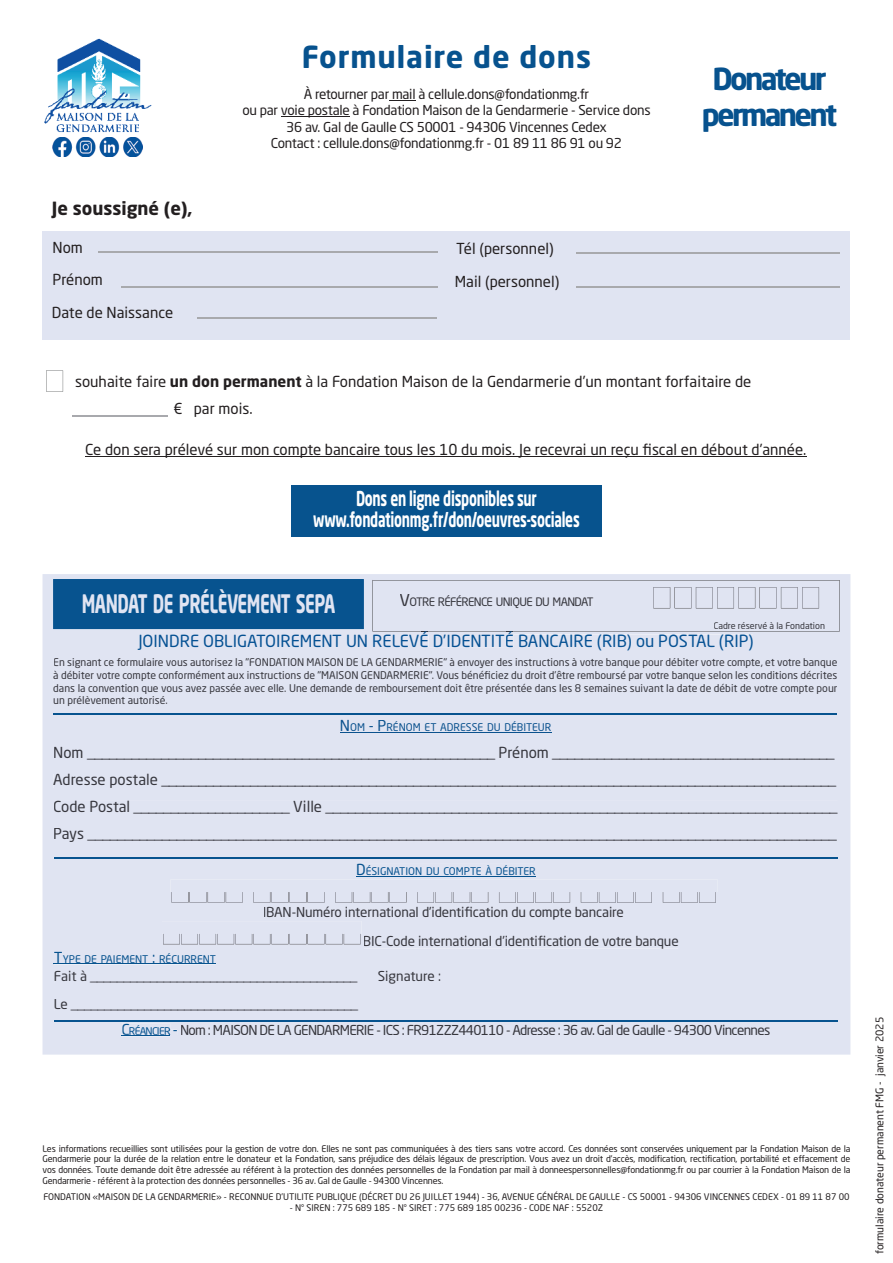
<style>
.page{position:relative;width:893px;height:1263px;background:#fff}
.page>*{position:absolute;margin:0;border:0;box-sizing:border-box;transform-origin:0 0}
.t1{font:700 30px/36px "Neo Sans W1 G";letter-spacing:-.09em;color:#07528e;text-align:center}
.t2{font:700 30px "Neo Sans W1 G";letter-spacing:.03em;color:#07528e}
.t3{font:700 25.2px "Neo Sans W1 G";letter-spacing:-.03em;color:#e0e4f2;scale:.67 1}
.t4{font:700 20.25px/21px "Neo Sans W1 G";letter-spacing:-.02em;color:#fff;text-align:center;scale:.67 1}
.t5{font:700 18px "Neo Sans W1 G";color:#231f20}
.t6{font:16.5px "Neo Sans W1 G";color:#055193}
.t7{font:15px/27px "Neo Sans W1 G";color:#37373e}
.t8{font:15px/27px "Neo Sans W1 G";color:#231f20}
.t9{font:13.5px/16.2px "Neo Sans W1 G";letter-spacing:-.02em;color:#231f20;text-align:center}
.t10{font:13.5px/28.3px "Neo Sans W1 G";letter-spacing:-.025em;color:#37373e}
.t11{font:13.5px/25.3px "Neo Sans W1 G";letter-spacing:-.05em;color:#37373e}
.t12{font:13.5px "Neo Sans W1 G";color:#37373e}
.t13{font:11.55px "Neo Sans W1 G";letter-spacing:-.055em;color:#37373e}
.t14{font:10.5px/12.6px "Neo Sans W1 G";color:#37373e;text-align:justify}
.t15{font:10.5px "Neo Sans W1 G";color:#07538f}
.t16{font:10.5px "Neo Sans W1 G";color:#231f20}
.t17{font:10.5px "Neo Sans W1 G";color:#0b528e}
.t18{font:9px/10.8px "Neo Sans W1 G";color:#231f20;text-align:justify}
.t19{font:9px "Neo Sans W1 G";color:#37373e}
.s1{font-weight:700}
.s2{font-size:16.5px}
.s3{font-size:15px}
.s4{font-size:15px;color:#07538f}
.s5{font-size:10.5px;color:#07538f}
</style>
<div class="page">
<div style="left:43px;top:231px;width:807px;height:108px;background:#e0e4f2"></div>
<svg style="left:389px;top:100px;width:26px;height:1px"></svg>
<hr style="left:281px;top:116px;width:69px;height:1px;background:#231f20">
<img style="left:44px;top:38px;width:108px;height:94px">
<img style="left:53px;top:137px;width:90px;height:20px">
<svg style="left:46px;top:370px;width:17px;height:22px"></svg>
<div style="left:43px;top:574px;width:807px;height:480px;background:#e0e4f2"></div>
<div style="left:54px;top:658px;width:783px;height:10px;background:#e0e4f2"></div>
<div style="left:54px;top:671px;width:783px;height:10px;background:#e0e4f2"></div>
<div style="left:54px;top:683px;width:783px;height:11px;background:#e0e4f2"></div>
<div style="left:54px;top:696px;width:113px;height:10px;background:#e0e4f2"></div>
<hr style="left:340px;top:732px;width:211px;height:1px;background:#0b528e">
<div style="left:341px;top:720px;width:210px;height:11px;background:#e0e4f2"></div>
<div style="left:54px;top:746px;width:781px;height:14px;background:#e0e4f2"></div>
<div style="left:54px;top:774px;width:782px;height:14px;background:#e0e4f2"></div>
<div style="left:54px;top:801px;width:784px;height:13px;background:#e0e4f2"></div>
<div style="left:54px;top:828px;width:783px;height:14px;background:#e0e4f2"></div>
<hr style="left:356px;top:876px;width:180px;height:1px;background:#07538f">
<div style="left:357px;top:864px;width:178px;height:11px;background:#e0e4f2"></div>
<div style="left:264px;top:907px;width:359px;height:13px;background:#e0e4f2"></div>
<div style="left:364px;top:935px;width:314px;height:13px;background:#e0e4f2"></div>
<hr style="left:54px;top:963px;width:162px;height:1px;background:#07538f">
<div style="left:54px;top:952px;width:162px;height:11px;background:#e0e4f2"></div>
<div style="left:55px;top:970px;width:385px;height:13px;background:#e0e4f2"></div>
<div style="left:55px;top:999px;width:303px;height:12px;background:#e0e4f2"></div>
<hr style="left:121px;top:1035px;width:49px;height:1px;background:#07538f">
<svg style="left:122px;top:1023px;width:55px;height:12px"></svg>
<div style="left:181px;top:1024px;width:589px;height:11px;background:#e0e4f2"></div>
<svg style="left:170px;top:879px;width:548px;height:24px;background:#dbdfed"></svg>
<svg style="left:162px;top:921px;width:200px;height:23px;background:#dce0ee"></svg>
<hr style="left:54px;top:1020px;width:783px;height:2px;background:#07538f">
<hr style="left:54px;top:857px;width:783px;height:2px;background:#07538f">
<hr style="left:53px;top:713px;width:784px;height:2px;background:#07538f">
<div style="left:53px;top:579px;width:311px;height:50px;background:#07538f"></div>
<div style="left:83px;top:589px;width:252px;height:24px;background:#07538f"></div>
<div style="left:138px;top:635px;width:281px;height:15px;background:#e0e4f2"></div>
<div style="left:421px;top:631px;width:7px;height:16px;background:#e0e4f2"></div>
<div style="left:429px;top:635px;width:75px;height:12px;background:#e0e4f2"></div>
<div style="left:506px;top:631px;width:7px;height:16px;background:#e0e4f2"></div>
<div style="left:373px;top:580px;width:467px;height:52px;background:#e0e4f2"></div>
<div style="left:514px;top:635px;width:239px;height:15px;background:#e0e4f2"></div>
<div style="left:291px;top:486px;width:311px;height:51px;background:#07538e"></div>
<hr style="left:85px;top:456px;width:721px;height:1px;background:#231f20">
<hr style="left:98px;top:251px;width:339px;height:1px;background:#a8a9ad">
<hr style="left:121px;top:286px;width:316px;height:2px;background:#a8a9ad">
<hr style="left:197px;top:317px;width:240px;height:2px;background:#a8a9ad">
<hr style="left:576px;top:253px;width:264px;height:1px;background:#a8a9ad">
<hr style="left:576px;top:286px;width:264px;height:2px;background:#a8a9ad">
<hr style="left:72px;top:415px;width:96px;height:2px;background:#a8a9ad">
<h3 class="t5" style="left:52px;top:197px;width:142px">Je soussigné (e),</h3>
<h3 class="t8" style="left:53px;top:232px;width:52px;line-height:32px">Nom<br>Prénom</h3>
<h3 class="t8" style="left:52px;top:299px;width:123px">Date de Naissance</h3>
<h1 class="t2" style="left:302px;top:38px;width:291px">Formulaire de dons</h1>
<h3 class="t9" style="left:242px;top:86px;width:410px">À retourner par mail à cellule.dons@fondationmg.fr<br>ou par voie postale à Fondation Maison de la Gendarmerie - Service dons 36 av. Gal de Gaulle CS 50001 - 94306 Vincennes Cedex<br>Contact : cellule.dons@fondationmg.fr - 01 89 11 86 91 ou 92</h3>
<h3 class="t8" style="left:456px;top:235px;width:99px">Tél (personnel)</h3>
<h3 class="t8" style="left:455px;top:268px;width:106px">Mail (personnel)</h3>
<h1 class="t1" style="left:702px;top:60px;width:137px">Donateur permanent</h1>
<h3 class="t8" style="left:174px;top:367px;width:579px;text-indent:-98px">souhaite faire <span class="s1">un don permanent</span> à la Fondation Maison de la Gendarmerie d’un montant forfaitaire de € par mois.</h3>
<h3 class="t8" style="left:85px;top:436px;width:723px">Ce don sera prélevé sur mon compte bancaire tous les 10 du mois. Je recevrai un reçu fiscal en débout d’année.</h3>
<h3 class="t4" style="left:313px;top:488px;width:399px">Dons en ligne disponibles sur www.fondationmg.fr/don/oeuvres-sociales</h3>
<h2 class="t3" style="left:82px;top:588px;width:380px">MANDAT DE PRÉLÈVEMENT SEPA</h2>
<h3 class="t6" style="left:138px;top:631px;width:617px">JOINDRE OBLIGATOIREMENT UN RELEVÉ D’IDENTITÉ BANCAIRE (RIB) ou POSTAL (RIP)</h3>
<p class="t13" style="left:400px;top:595px;width:195px"><span class="s2">V</span>OTRE RÉFÉRENCE UNIQUE DU MANDAT</p>
<p class="t19" style="left:713px;top:620px;width:113px">Cadre réservé à la Fondation</p>
<p class="t14" style="left:53px;top:656px;width:786px">En signant ce formulaire vous autorisez la "FONDATION MAISON DE LA GENDARMERIE" à envoyer des instructions à votre banque pour débiter votre compte, et votre banque à débiter votre compte conformément aux instructions de "MAISON GENDARMERIE". Vous bénéficiez du droit d’être remboursé par votre banque selon les conditions décrites dans la convention que vous avez passée avec elle. Une demande de remboursement doit être présentée dans les 8 semaines suivant la date de débit de votre compte pour un prélèvement autorisé.</p>
<p class="t17" style="left:340px;top:721px;width:213px"><span class="s3">N</span>OM <span class="s3">- P</span>RÉNOM ET ADRESSE DU DÉBITEUR</p>
<p class="t7" style="left:53px;top:739px;width:785px">Nom _______________________________________________________ Prénom ______________________________________ Adresse postale ___________________________________________________________________________________________ Code Postal _____________________ Ville _____________________________________________________________________ Pays _____________________________________________________________________________________________________</p>
<p class="t15" style="left:356px;top:865px;width:181px"><span class="s3">D</span>ÉSIGNATION DU COMPTE À DÉBITER</p>
<h3 class="t10" style="left:363px;top:898px;width:317px;text-indent:-100px">IBAN-Numéro international d’identification du compte bancaire<br>BIC-Code international d’identification de votre banque</h3>
<p class="t15" style="left:54px;top:952px;width:164px"><span class="s3">T</span>YPE DE PAIEMENT <span class="s3">:</span> RÉCURRENT</p>
<h3 class="t10" style="left:54px;top:961px;width:305px">Fait à ________________________________________</h3>
<h3 class="t12" style="left:378px;top:967px;width:65px">Signature :</h3>
<h3 class="t11" style="left:121px;top:991px;width:650px;text-indent:-68px">Le ___________________________________________<br><span class="s4">C</span><span class="s5">RÉANCIER</span> <span class="s4">-</span> Nom : MAISON DE LA GENDARMERIE - ICS : FR91ZZZ440110 - Adresse : 36 av. Gal de Gaulle - 94300 Vincennes</h3>
<p class="t18" style="left:43px;top:1143px;width:809px">Les informations recueillies sont utilisées pour la gestion de votre don. Elles ne sont pas communiquées à des tiers sans votre accord. Ces données sont conservées uniquement par la Fondation Maison de la Gendarmerie pour la durée de la relation entre le donateur et la Fondation, sans préjudice des délais légaux de prescription. Vous avez un droit d’accès, modification, rectification, portabilité et effacement de vos données. Toute demande doit être adressée au référent à la protection des données personnelles de la Fondation par mail à donneespersonnelles@fondationmg.fr ou par courrier à la Fondation Maison de la Gendarmerie - référent à la protection des données personnelles - 36 av. Gal de Gaulle - 94300 Vincennes.</p>
<p class="t18" style="left:43px;top:1191px;width:808px">FONDATION «MAISON DE LA GENDARMERIE» - RECONNUE D’UTILITE PUBLIQUE (DÉCRET DU 26 JUILLET 1944) - 36, AVENUE GÉNÉRAL DE GAULLE - CS 50001 - 94306 VINCENNES CEDEX - 01 89 11 87 00</p>
<p class="t18" style="left:290px;top:1202px;width:315px">- N° SIREN : 775 689 185 - N° SIRET : 775 689 185 00236 - CODE NAF : 5520Z</p>
<p class="t16" style="left:873px;top:1254px;width:239px;rotate:-90deg">formulaire donateur permanent FMG - janvier 2025</p>
</div>
